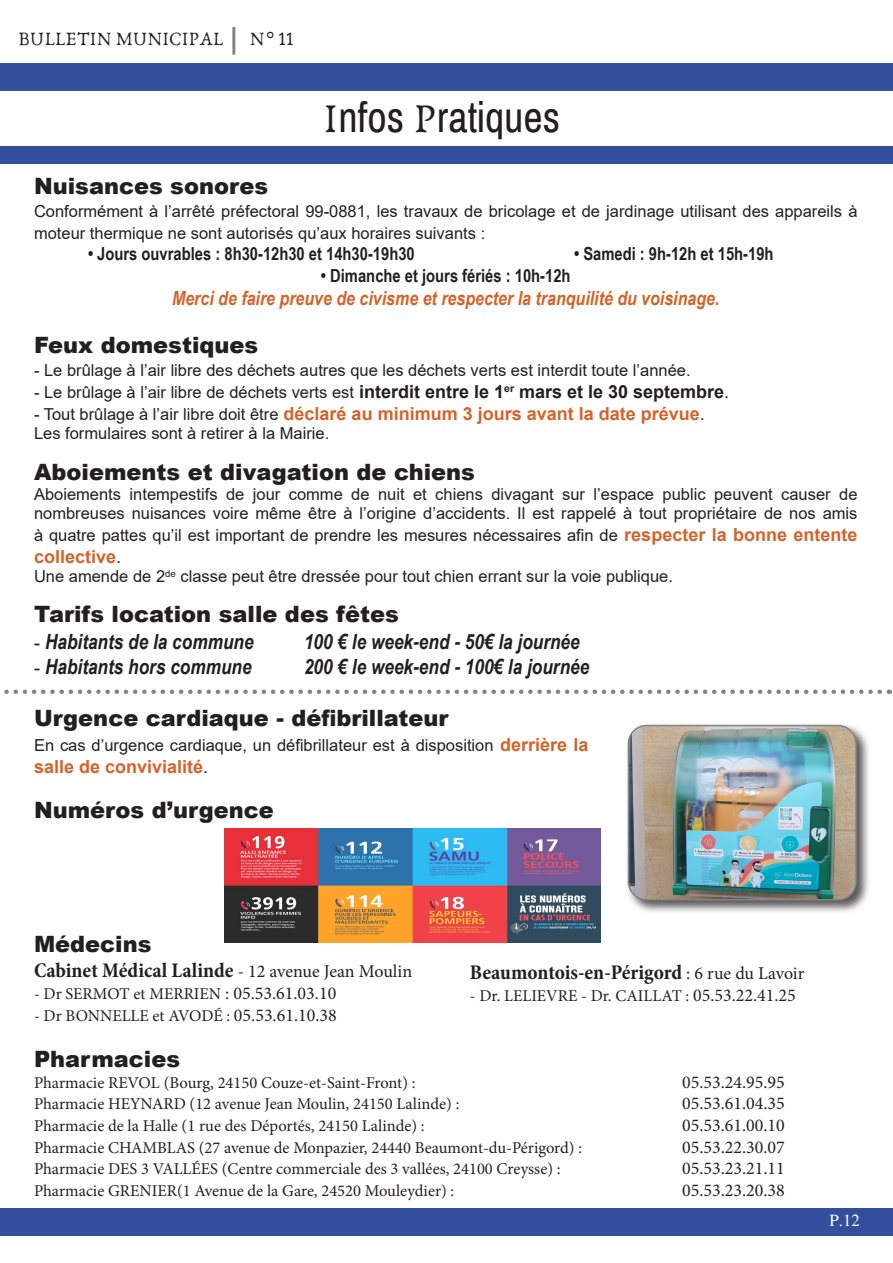
<style>
.page{position:relative;width:893px;height:1263px;background:#fff}
.page>*{position:absolute;margin:0;border:0;box-sizing:border-box;transform-origin:0 0}
.t1{font:42.3px "Archivo Narrow";color:#231f20}
.t2{font:900 22.5px "Arial";color:#231f20}
.t3{font:italic 700 21px "Arial Narrow";color:#231f20}
.t4{font:700 condensed 21px "Minion Pro";color:#231f20}
.t5{font:italic 700 19.5px "Arial Narrow";color:#d56329}
.t6{font:19.5px "Anaktoria";color:#231f20}
.t7{font:700 18px "Arial";color:#d56329}
.t8{font:700 18px "Arial Narrow";color:#231f20}
.t9{font:18px "Minion Pro";color:#231f20}
.t10{font:16.8px "Times";color:#fff}
.t11{font:16.5px/21.6px "Arial";color:#231f20}
.t12{font:16.5px "Minion Pro";color:#231f20}
.s1{font-family:"Anaktoria"}
.s2{font-weight:700;font-size:18px}
.s3{font-size:18px}
.s4{font-weight:400;font-size:16.5px;color:#231f20}
.s5{font-weight:400;color:#231f20}
.s6{font-weight:700;font-size:18px;color:#d56329}
.s7{font-family:"Arial";font-weight:400;font-style:normal;font-size:18px}
.s8{font-weight:400;font-stretch:normal;font-size:18px}
</style>
<div class="page">
<div style="left:0;top:63px;width:893px;height:28px;background:#324e9d"></div>
<hr style="left:232px;top:27px;width:3px;height:28px;background:#828487">
<div style="left:0;top:1208px;width:893px;height:28px;background:#324e9d"></div>
<div style="left:0;top:146px;width:893px;height:17px;background:#324e9d"></div>
<svg style="left:4px;top:689px;width:876px;height:5px"></svg>
<img style="left:225px;top:829px;width:376px;height:113px">
<div style="left:625px;top:722px;width:246px;height:193px;background:#231f20;opacity:.75"></div>
<img style="left:629px;top:725px;width:227px;height:175px">
<div style="left:628px;top:725px;width:229px;height:175px;border:2px solid #828487;border-radius:18px"></div>
<p class="t6" style="left:18px;top:27px;width:207px">BULLETIN MUNICIPAL</p>
<p class="t6" style="left:250px;top:27px;width:46px">N° 11</p>
<p class="t1" style="left:323px;top:92px;width:239px"><span class="s1">I</span>nfos <span class="s1">P</span>ratiques</p>
<p class="t2" style="left:34px;top:169px;width:236px">Nuisances sonores</p>
<p class="t11" style="left:34px;top:200px;width:825px">Conformément à l’arrêté préfectoral 99-0881, les travaux de bricolage et de jardinage utilisant des appareils à moteur thermique ne sont autorisés qu’aux horaires suivants :</p>
<p class="t8" style="left:88px;top:240px;width:328px">• Jours ouvrables : 8h30-12h30 et 14h30-19h30</p>
<p class="t8" style="left:574px;top:240px;width:201px">• Samedi : 9h-12h et 15h-19h</p>
<p class="t8" style="left:321px;top:262px;width:251px">• Dimanche et jours fériés : 10h-12h</p>
<p class="t5" style="left:172px;top:284px;width:549px">Merci de faire preuve de civisme et respecter la tranquilité du voisinage.</p>
<p class="t2" style="left:34px;top:328px;width:226px">Feux domestiques</p>
<p class="t11" style="left:34px;top:360px;width:658px">- Le brûlage à l’air libre des déchets autres que les déchets verts est interdit toute l’année.</p>
<p class="t11" style="left:34px;top:381px;width:697px">- Le brûlage à l’air libre de déchets verts est <span class="s2">interdit entre le 1</span><sup>er</sup> <span class="s2">mars et le 30 septembre</span><span class="s3">.</span></p>
<p class="t7" style="left:34px;top:400px;width:672px"><span class="s4">- Tout brûlage à l’air libre doit être</span> déclaré au minimum 3 jours avant la date prévue<span class="s5">.</span></p>
<p class="t11" style="left:34px;top:423px;width:297px">Les formulaires sont à retirer à la Mairie.</p>
<p class="t2" style="left:34px;top:456px;width:442px">Aboiements et divagation de chiens</p>
<p class="t11" style="left:34px;top:484px;width:825px;line-height:19.8px">Aboiements intempestifs de jour comme de nuit et chiens divagant sur l’espace public peuvent causer de nombreuses nuisances voire même être à l’origine d’accidents. Il est rappelé à tout propriétaire de nos amis</p>
<p class="t11" style="left:34px;top:524px;width:825px">à quatre pattes qu’il est important de prendre les mesures nécessaires afin de <span class="s6">respecter la bonne entente</span></p>
<p class="t7" style="left:34px;top:544px;width:89px">collective<span class="s5">.</span></p>
<p class="t11" style="left:34px;top:566px;width:640px">Une amende de 2<sup>de</sup> classe peut être dressée pour tout chien errant sur la voie publique.</p>
<p class="t2" style="left:34px;top:598px;width:366px">Tarifs location salle des fêtes</p>
<p class="t3" style="left:34px;top:626px;width:221px"><span class="s7">-</span> Habitants de la commune</p>
<p class="t3" style="left:304px;top:626px;width:277px">100 € le week-end - 50€ la journée</p>
<p class="t3" style="left:34px;top:651px;width:219px"><span class="s7">-</span> Habitants hors commune</p>
<p class="t3" style="left:304px;top:651px;width:287px">200 € le week-end - 100€ la journée</p>
<p class="t2" style="left:34px;top:701px;width:416px">Urgence cardiaque - défibrillateur</p>
<p class="t11" style="left:34px;top:735px;width:556px">En cas d’urgence cardiaque, un défibrillateur est à disposition <span class="s6">derrière la</span></p>
<p class="t7" style="left:34px;top:754px;width:176px">salle de convivialité<span class="s5">.</span></p>
<p class="t2" style="left:34px;top:794px;width:241px">Numéros d’urgence</p>
<p class="t2" style="left:34px;top:928px;width:119px">Médecins</p>
<p class="t4" style="left:34px;top:956px;width:380px">Cabinet Médical Lalinde <span class="s8">- 12 avenue Jean Moulin</span></p>
<p class="t12" style="left:34px;top:983px;width:304px">- Dr SERMOT et MERRIEN <span class="s3">: 05.53.61.03.10</span></p>
<p class="t12" style="left:34px;top:1004px;width:304px">- Dr BONNELLE et AVODÉ : <span class="s3">05.53.61.10.38</span></p>
<p class="t2" style="left:34px;top:1042px;width:148px">Pharmacies</p>
<p class="t4" style="left:470px;top:958px;width:336px">Beaumontois-en-Périgord <span class="s8">: 6 rue du Lavoir</span></p>
<p class="t12" style="left:470px;top:984px;width:328px">- Dr. LELIEVRE - Dr. CAILLAT : <span class="s3">05.53.22.41.25</span></p>
<p class="t12" style="left:34px;top:1071px;width:383px">Pharmacie REVOL (Bourg, 24150 Couze-et-Saint-Front) :</p>
<p class="t9" style="left:682px;top:1070px;width:104px">05.53.24.95.95</p>
<p class="t12" style="left:34px;top:1093px;width:427px">Pharmacie HEYNARD (12 avenue Jean Moulin, 24150 Lalinde) :</p>
<p class="t9" style="left:682px;top:1091px;width:104px">05.53.61.04.35</p>
<p class="t12" style="left:34px;top:1115px;width:392px">Pharmacie de la Halle (1 rue des Déportés, 24150 Lalinde) :</p>
<p class="t9" style="left:682px;top:1113px;width:104px">05.53.61.00.10</p>
<p class="t12" style="left:34px;top:1136px;width:550px">Pharmacie CHAMBLAS (27 avenue de Monpazier, 24440 Beaumont-du-Périgord) :</p>
<p class="t9" style="left:682px;top:1135px;width:104px">05.53.22.30.07</p>
<p class="t12" style="left:34px;top:1158px;width:528px">Pharmacie DES 3 VALLÉES (Centre commerciale des 3 vallées, 24100 Creysse) :</p>
<p class="t9" style="left:682px;top:1156px;width:104px">05.53.23.21.11</p>
<p class="t12" style="left:34px;top:1179px;width:422px">Pharmacie GRENIER(1 Avenue de la Gare, 24520 Mouleydier) :</p>
<p class="t9" style="left:682px;top:1178px;width:104px">05.53.23.20.38</p>
<p class="t10" style="left:830px;top:1211px;width:32px">P.12</p>
</div>
